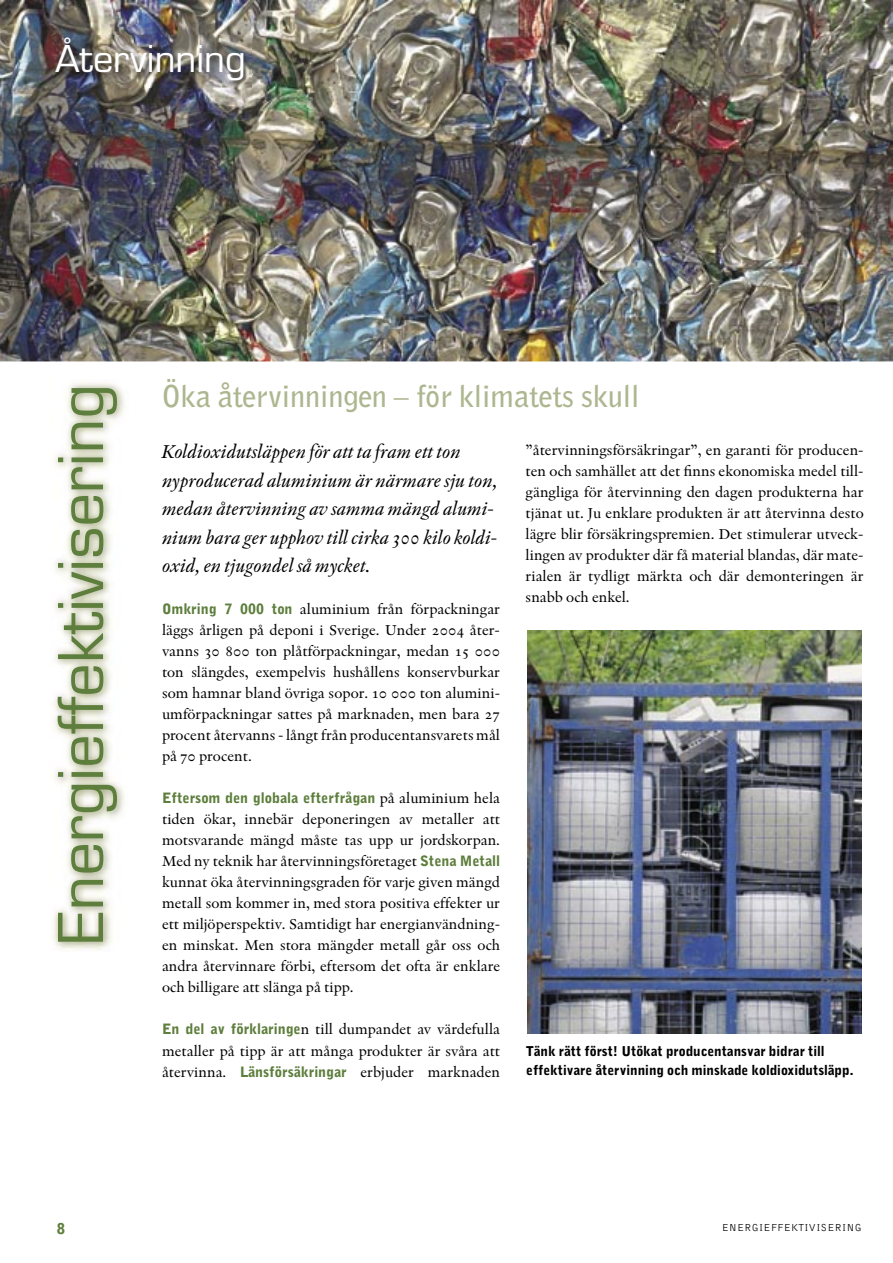
<style>
.page{position:relative;width:893px;height:1263px;background:#fff}
.page>*{position:absolute;margin:0;border:0;box-sizing:border-box;transform-origin:0 0}
.t1{font:60px "Eurostile";color:#5d7e3c}
.t2{font:36px "Eurostile";color:#fff}
.t3{font:700 30px "Bell Gothic BT";color:#adb68f}
.t4{font:19.5px/28.5px "Indigo Italic Os F";color:#000}
.t5{font:15px/21px "Indigo Regular Os F";color:#000;text-align:justify}
.t6{font:900 15px "Bell Gothic BT";color:#5d7e3c}
.t7{font:900 14.25px "Bell Gothic BT";color:#5d7e3c}
.t8{font:900 13.5px/19.5px "Bell Gothic BT";color:#000}
.t9{font:10.5px "Bell Gothic BT";letter-spacing:.035em;color:#000}
.s1{font-family:"Bell Gothic BT";font-weight:900;font-size:14.25px;color:#5d7e3c}
.s2{font-family:"Indigo Regular Os F";font-weight:400;font-size:15px;color:#000}
</style>
<div class="page">
<img style="left:0;top:0;width:893px;height:361px">
<img style="left:53px;top:35px;width:198px;height:53px">
<img style="left:53px;top:382px;width:71px;height:568px">
<img style="left:528px;top:631px;width:334px;height:402px">
<h2 class="t2" style="left:55px;top:37px;width:192px">Återvinning</h2>
<h1 class="t1" style="left:45px;top:944px;width:561px;rotate:-90deg">Energieffektivisering</h1>
<h3 class="t3" style="left:162px;top:376px;width:479px">Öka återvinningen – för klimatets skull</h3>
<p class="t5" style="left:526px;top:439px;width:340px">”återvinningsförsäkringar”, en garanti för producen&shy;ten och samhället att det finns ekonomiska medel till&shy;gängliga för återvinning den dagen produkterna har tjänat ut. Ju enklare produkten är att återvinna desto lägre blir försäkringspremien. Det stimulerar utveck&shy;lingen av produkter där få material blandas, där mate&shy;rialen är tydligt märkta och där demonteringen är snabb och enkel.</p>
<h3 class="t4" style="left:162px;top:438px;width:337px">Koldioxidutsläppen för att ta fram ett ton nyproducerad aluminium är närmare sju ton, medan återvinning av samma mängd alumi&shy;nium bara ger upphov till cirka 300 kilo koldi&shy;oxid, en tjugondel så mycket.</h3>
<p class="t5" style="left:162px;top:599px;width:340px"><span class="s1">Omkring 7 000 ton</span> aluminium från förpackningar läggs årligen på deponi i Sverige. Under 2004 åter&shy;vanns 30 800 ton plåtförpackningar, medan 15 000 ton slängdes, exempelvis hushållens konservburkar som hamnar bland övriga sopor. 10 000 ton alumini&shy;umförpackningar sattes på marknaden, men bara 27 procent återvanns - långt från producentansvarets mål på 70 procent.</p>
<p class="t7" style="left:162px;top:789px;width:340px">Eftersom den globala efterfrågan <span class="s2">på aluminium hela</span></p>
<p class="t5" style="left:162px;top:809px;width:340px">tiden ökar, innebär deponeringen av metaller att motsvarande mängd måste tas upp ur jordskorpan.<br>Med ny teknik har återvinningsföretaget <span class="s1">Stena Metall </span>kunnat öka återvinningsgraden för varje given mängd metall som kommer in, med stora positiva effekter ur ett miljöperspektiv. Samtidigt har energianvändning&shy;en minskat. Men stora mängder metall går oss och andra återvinnare förbi, eftersom det ofta är enklare och billigare att slänga på tipp.</p>
<p class="t5" style="left:162px;top:1019px;width:340px"><span class="s1">En del av förklaringe</span>n till dumpandet av värdefulla metaller på tipp är att många produkter är svåra att återvinna. <span class="s1">Länsförsäkringar</span> erbjuder marknaden</p>
<p class="t8" style="left:526px;top:1041px;width:329px">Tänk rätt först! Utökat producentansvar bidrar till effektivare återvinning och minskade koldioxidutsläpp.</p>
<p class="t6" style="left:57px;top:1219px;width:10px">8</p>
<p class="t9" style="left:722px;top:1221px;width:141px">ENERGIEFFEKTIVISERING</p>
</div>
